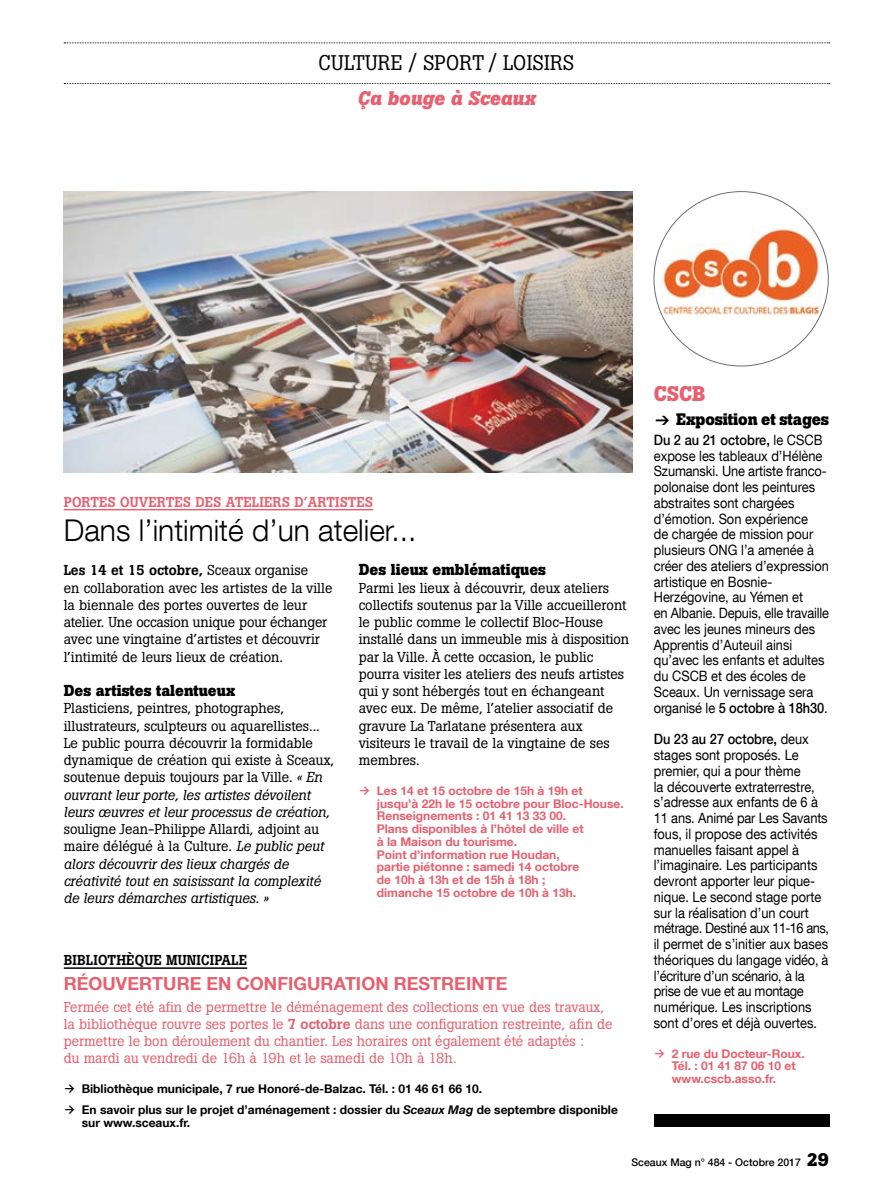
<style>
.page{position:relative;width:893px;height:1191px;background:#fff}
.page>*{position:absolute;margin:0;border:0;box-sizing:border-box;transform-origin:0 0}
.t1{font:300 30px "Helvetica Neue LT Com";color:#000}
.t2{font:21px "Boton Pro";letter-spacing:.01em;color:#000}
.t3{font:700 21px "Boton Pro";color:#e95f6e}
.t4{font:italic 700 19.5px "Boton Pro";color:#e95f6e}
.t5{font:700 18px "Helvetica Neue LT Com";letter-spacing:.005em;color:#e95f6e}
.t6{font:700 16.5px "Boton Pro";letter-spacing:-.01em;color:#000}
.t7{font:700 15.75px "Boton Pro";color:#000}
.t8{font:14.25px/15.8px "Helvetica Neue LT Com";color:#000;scale:.9 1}
.t9{font:14.25px/17.2px "Boton Pro";color:#000}
.t10{font:14.25px/17.2px "Boton Pro";color:#e95f6e}
.t11{font:italic 14.25px/17.2px "Boton Pro";color:#000}
.t12{font:500 14.25px "Boton Pro";letter-spacing:.01em;color:#e95f6e}
.t13{font:500 14.25px "Boton Pro";letter-spacing:.01em;color:#000}
.t14{font:700 12px/12.8px "Helvetica Neue LT Com";color:#e95f6e}
.t15{font:700 12px/21.3px "Helvetica Neue LT Com";color:#000}
.t16{font:500 10.5px "Helvetica Neue LT Com";color:#000}
.s1{font-weight:500}
.s2{font-style:italic}
.s3{font-style:normal}
.s4{font-family:"Flesh Plain";font-weight:400}
.s5{font-family:"Flesh Plain";font-weight:400;font-size:18px}
.s6{font-family:"Boton Pro";font-weight:700;font-size:18px}
</style>
<div class="page">
<svg style="left:64px;top:43px;width:766px;height:1px"></svg>
<svg style="left:64px;top:83px;width:766px;height:1px"></svg>
<div style="left:654px;top:1114px;width:175px;height:13px;background:#000"></div>
<hr style="left:64px;top:967px;width:183px;height:2px;background:#000">
<hr style="left:64px;top:509px;width:309px;height:1px;background:#e95f6e">
<img style="left:64px;top:192px;width:568px;height:280px">
<img style="left:660px;top:226px;width:162px;height:91px">
<h2 class="t2" style="left:319px;top:49px;width:257px">cULTURE / SPORT / LOISIRS</h2>
<h3 class="t4" style="left:358px;top:85px;width:179px">Ça bouge à Sceaux</h3>
<p class="t12" style="left:64px;top:492px;width:311px">PORTES OUVERTES DES ATELIERS D’ARTISTES</p>
<h1 class="t1" style="left:64px;top:512px;width:354px">Dans l’intimité d’un atelier...</h1>
<p class="t9" style="left:64px;top:562px;width:270px"><span class="s1">LES 14 ET 15 OCTOBRE,</span> Sceaux organise<br>en collaboration avec les artistes de la ville la biennale des portes ouvertes de leur atelier. Une occasion unique pour échanger avec une vingtaine d’artistes et découvrir l’intimité de leurs lieux de création.</p>
<p class="t7" style="left:64px;top:680px;width:173px">Des artistes talentueux</p>
<p class="t9" style="left:64px;top:700px;width:272px">Plasticiens, peintres, photographes, illustrateurs, sculpteurs ou aquarellistes...<br>Le public pourra découvrir la formidable dynamique de création qui existe à Sceaux, soutenue depuis toujours par la Ville. <span class="s2">« En ouvrant leur porte, les artistes dévoilent leurs œuvres et leur processus de création,</span></p>
<p class="t11" style="left:64px;top:820px;width:262px"><span class="s3">souligne Jean-Philippe Allardi, adjoint au maire délégué à la Culture.</span> Le public peut alors découvrir des lieux chargés de créativité tout en saisissant la complexité de leurs démarches artistiques. »</p>
<p class="t7" style="left:359px;top:559px;width:189px">Des lieux emblématiques</p>
<p class="t9" style="left:359px;top:579px;width:272px">Parmi les lieux à découvrir, deux ateliers collectifs soutenus par la Ville accueilleront le public comme le collectif Bloc-House installé dans un immeuble mis à disposition par la Ville. À cette occasion, le public pourra visiter les ateliers des neufs artistes qui y sont hébergés tout en échangeant avec eux. De même, l’atelier associatif de gravure La Tarlatane présentera aux visiteurs le travail de la vingtaine de ses membres.</p>
<p class="t14" style="left:377px;top:784px;width:248px;text-indent:-18px"><span class="s4">q</span> Les 14 et 15 octobre de 15h à 19h et jusqu’à 22h le 15 octobre pour Bloc-House.<br>Renseignements : 01 41 13 33 00.<br>Plans disponibles à l’hôtel de ville et<br>à la Maison du tourisme.<br>Point d’information rue Houdan,<br>partie piétonne : samedi 14 octobre<br>de 10h à 13h et de 15h à 18h ;<br>dimanche 15 octobre de 10h à 13h.</p>
<p class="t13" style="left:64px;top:951px;width:185px">BIBLIOTHÈQUE MUNICIPALE</p>
<p class="t5" style="left:64px;top:972px;width:445px">Réouverture en configuration restreinte</p>
<p class="t10" style="left:64px;top:998px;width:550px">Fermée cet été afin de permettre le déménagement des collections en vue des travaux, la bibliothèque rouvre ses portes le <span class="s1">7 OCTOBRE</span> dans une configuration restreinte, afin de permettre le bon déroulement du chantier. Les horaires ont également été adaptés :<br>du mardi au vendredi de 16h à 19h et le samedi de 10h à 18h.</p>
<p class="t15" style="left:64px;top:1077px;width:556px"><span class="s4">q</span> Bibliothèque municipale, 7 rue Honoré-de-Balzac. Tél. : 01 46 61 66 10.<br><span class="s4">q</span> En savoir plus sur le projet d’aménagement : dossier du <span class="s2">Sceaux Mag</span> de septembre disponible</p>
<p class="t15" style="left:82px;top:1111px;width:110px">sur www.sceaux.fr.</p>
<h2 class="t3" style="left:654px;top:380px;width:53px">CSCB</h2>
<p class="t6" style="left:654px;top:408px;width:177px"><span class="s5">q</span> Exposition et stages</p>
<p class="t8" style="left:654px;top:431px;width:196px"><span class="s1">Du 2 au 21 octobre,</span> le CSCB expose les tableaux d’Hélène<br>Szumanski. Une artiste franco&shy;polonaise dont les peintures abstraites sont chargées d’émotion. Son expérience<br>de chargée de mission pour plusieurs ONG l’a amenée à créer des ateliers d’expression artistique en Bosnie-<br>Herzégovine, au Yémen et<br>en Albanie. Depuis, elle travaille avec les jeunes mineurs des<br>Apprentis d’Auteuil ainsi qu’avec les enfants et adultes du CSCB et des écoles de<br>Sceaux. Un vernissage sera organisé le <span class="s1">5 octobre à 18h30</span>.</p>
<p class="t8" style="left:654px;top:731px;width:196px"><span class="s1">Du 23 au 27 octobre,</span> deux stages sont proposés. Le premier, qui a pour thème<br>la découverte extraterrestre, s’adresse aux enfants de 6 à<br>11 ans. Animé par Les Savants fous, il propose des activités manuelles faisant appel à l’imaginaire. Les participants devront apporter leur pique&shy;nique. Le second stage porte sur la réalisation d’un court métrage. Destiné aux 11-16 ans, il permet de s’initier aux bases théoriques du langage vidéo, à l’écriture d’un scénario, à la prise de vue et au montage numérique. Les inscriptions sont d’ores et déjà ouvertes.</p>
<p class="t14" style="left:672px;top:1046px;width:134px;text-indent:-18px"><span class="s4">q</span> 2 rue du Docteur-Roux.<br>Tél. : 01 41 87 06 10 et www.cscb.asso.fr.</p>
<p class="t16" style="left:631px;top:1156px;width:199px">Sceaux Mag n° 484 - Octobre 2017 <span class="s6">29</span></p>
</div>
